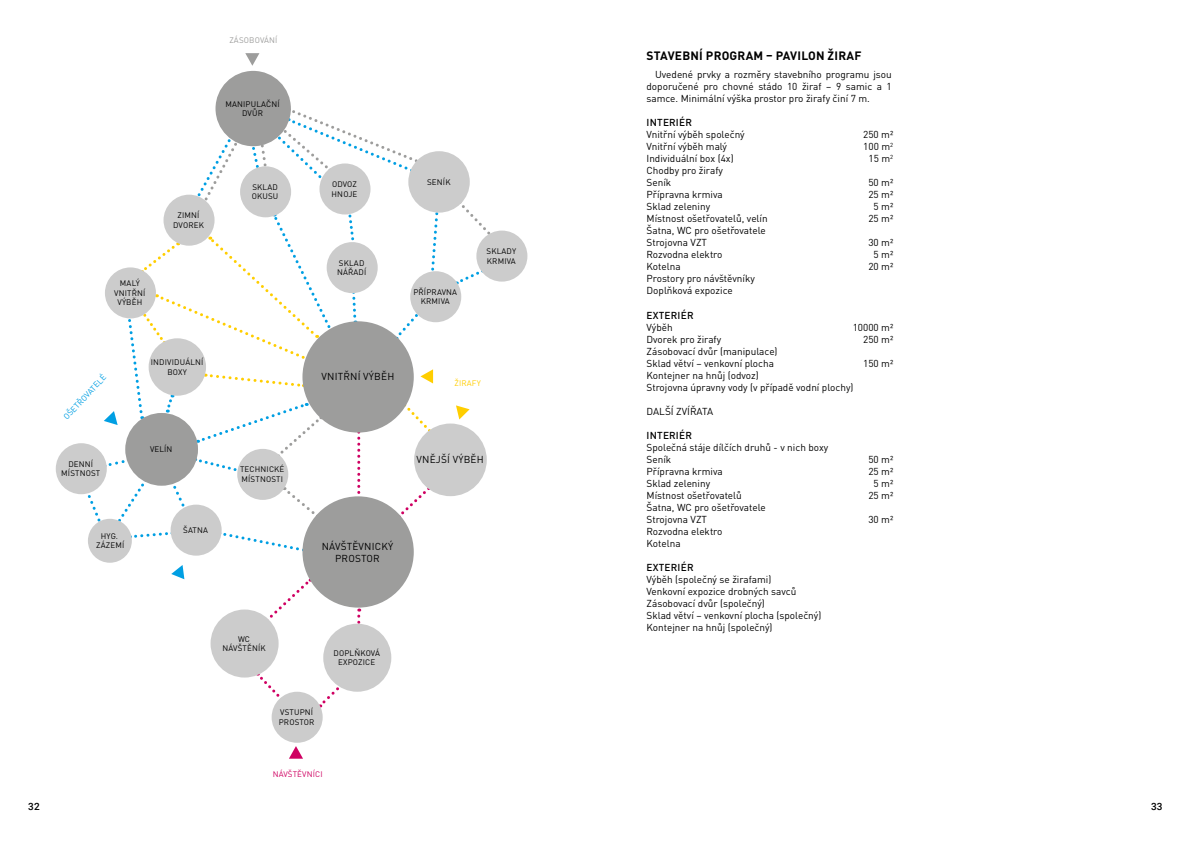
<style>
.page{position:relative;width:1191px;height:842px;background:#fff}
.page>*{position:absolute;margin:0;border:0;box-sizing:border-box;transform-origin:0 0}
.t1{font:700 12px "DIN Pro";letter-spacing:.02em;color:#000}
.t2{font:10px/12px "DIN Pro";color:#000}
.t3{font:10px/12px "DIN Pro";letter-spacing:.02em;color:#000;text-align:center}
.t4{font:500 10px "DIN Pro";letter-spacing:.02em;color:#000}
.t5{font:500 10px "Roboto";color:#000}
.t6{font:8px/9.6px "DIN Pro";letter-spacing:.02em;color:#000;text-align:center}
.t7{font:8px "DIN Pro";color:#009fe3}
.t8{font:8px "DIN Pro";letter-spacing:.02em;color:#cf0062}
.t9{font:8px "DIN Pro";letter-spacing:.02em;color:#9d9d9c}
.t10{font:8px "DIN Pro";letter-spacing:.02em;color:#ffce00}
</style>
<div class="page">
<svg style="left:357px;top:609px;width:3px;height:15px"></svg>
<svg style="left:357px;top:433px;width:3px;height:61px"></svg>
<svg style="left:319px;top:687px;width:20px;height:21px"></svg>
<svg style="left:257px;top:673px;width:35px;height:36px"></svg>
<svg style="left:269px;top:579px;width:41px;height:39px"></svg>
<svg style="left:400px;top:475px;width:40px;height:41px"></svg>
<svg style="left:400px;top:396px;width:30px;height:34px"></svg>
<svg style="left:397px;top:309px;width:23px;height:29px"></svg>
<svg style="left:456px;top:271px;width:26px;height:14px"></svg>
<svg style="left:431px;top:213px;width:8px;height:58px"></svg>
<svg style="left:350px;top:293px;width:7px;height:29px"></svg>
<svg style="left:346px;top:212px;width:9px;height:29px"></svg>
<svg style="left:276px;top:110px;width:142px;height:72px"></svg>
<svg style="left:195px;top:135px;width:44px;height:71px"></svg>
<svg style="left:250px;top:143px;width:18px;height:25px"></svg>
<svg style="left:461px;top:203px;width:32px;height:34px"></svg>
<div style="left:56px;top:443px;width:51px;height:51px;background:#ccc;border-radius:50%"></div>
<div style="left:302px;top:496px;width:112px;height:112px;background:#9d9d9c;border-radius:50%"></div>
<div style="left:302px;top:321px;width:112px;height:112px;background:#9d9d9c;border-radius:50%"></div>
<div style="left:414px;top:423px;width:73px;height:73px;background:#ccc;border-radius:50%"></div>
<div style="left:323px;top:624px;width:68px;height:68px;background:#ccc;border-radius:50%"></div>
<div style="left:210px;top:609px;width:69px;height:68px;background:#ccc;border-radius:50%"></div>
<div style="left:163px;top:195px;width:51px;height:51px;background:#ccc;border-radius:50%"></div>
<div style="left:319px;top:163px;width:51px;height:51px;background:#ccc;border-radius:50%"></div>
<div style="left:327px;top:242px;width:51px;height:51px;background:#ccc;border-radius:50%"></div>
<div style="left:240px;top:166px;width:51px;height:51px;background:#ccc;border-radius:50%"></div>
<div style="left:408px;top:151px;width:62px;height:62px;background:#ccc;border-radius:50%"></div>
<div style="left:476px;top:231px;width:51px;height:51px;background:#ccc;border-radius:50%"></div>
<div style="left:410px;top:271px;width:51px;height:51px;background:#ccc;border-radius:50%"></div>
<div style="left:215px;top:71px;width:76px;height:75px;background:#9d9d9c;border-radius:50%"></div>
<div style="left:272px;top:692px;width:51px;height:51px;background:#ccc;border-radius:50%"></div>
<div style="left:88px;top:519px;width:44px;height:44px;background:#ccc;border-radius:50%"></div>
<svg style="left:245px;top:53px;width:14px;height:13px"></svg>
<svg style="left:420px;top:369px;width:13px;height:14px"></svg>
<svg style="left:456px;top:405px;width:13px;height:14px"></svg>
<svg style="left:85px;top:213px;width:248px;height:341px"></svg>
<svg style="left:171px;top:565px;width:13px;height:14px"></svg>
<svg style="left:289px;top:746px;width:14px;height:13px"></svg>
<p class="t9" style="left:229px;top:33px;width:50px">ZÁSOBOVÁNÍ</p>
<p class="t6" style="left:114px;top:278px;width:33px">MALÝ<br>VNITŘNÍ<br>VÝBĚH</p>
<p class="t6" style="left:225px;top:98px;width:56px">MANIPULAČNÍ<br>DVŮR</p>
<p class="t6" style="left:173px;top:210px;width:32px">ZIMNÍ<br>DVOREK</p>
<p class="t6" style="left:252px;top:181px;width:28px;text-align:left">SKLAD<br>OKUSU</p>
<p class="t6" style="left:331px;top:179px;width:27px;text-align:left">ODVOZ<br>HNOJE</p>
<p class="t6" style="left:337px;top:257px;width:31px;text-align:left">SKLAD<br>NÁŘADÍ</p>
<p class="t6" style="left:427px;top:176px;width:25px">SENÍK</p>
<p class="t6" style="left:413px;top:286px;width:45px">PŘÍPRAVNA<br>KRMIVA</p>
<p class="t6" style="left:486px;top:246px;width:31px;text-align:left">SKLADY<br>KRMIVA</p>
<p class="t6" style="left:151px;top:357px;width:54px">INDIVIDUÁLNÍ<br>BOXY</p>
<p class="t3" style="left:322px;top:370px;width:74px">VNITŘNÍ VÝBĚH</p>
<p class="t7" style="left:60px;top:414px;width:60px;rotate:-47deg">OŠETŘOVATELÉ</p>
<p class="t10" style="left:454px;top:376px;width:28px">ŽIRAFY</p>
<p class="t6" style="left:61px;top:458px;width:41px">DENNÍ<br>MÍSTNOST</p>
<p class="t6" style="left:96px;top:530px;width:30px">HYG.<br>ZÁZEMÍ</p>
<p class="t6" style="left:150px;top:444px;width:24px">VELÍN</p>
<p class="t6" style="left:183px;top:524px;width:26px">ŠATNA</p>
<p class="t6" style="left:240px;top:464px;width:46px;text-align:left">TECHNICKÉ<br>MÍSTNOSTI</p>
<p class="t3" style="left:416px;top:453px;width:69px">VNĚJŠÍ VÝBĚH</p>
<p class="t3" style="left:322px;top:539px;width:73px">NÁVŠTĚVNICKÝ<br>PROSTOR</p>
<p class="t6" style="left:222px;top:633px;width:45px">WC<br>NÁVŠTĚNÍK</p>
<p class="t6" style="left:279px;top:707px;width:37px;text-align:left">VSTUPNÍ<br>PROSTOR</p>
<p class="t6" style="left:333px;top:647px;width:48px">DOPLŇKOVÁ<br>EXPOZICE</p>
<p class="t8" style="left:273px;top:767px;width:51px">NÁVŠTĚVNÍCI</p>
<p class="t1" style="left:646px;top:45px;width:216px">STAVEBNÍ PROGRAM – PAVILON ŽIRAF</p>
<p class="t2" style="left:646px;top:68px;width:247px;text-align:justify;text-indent:8px">Uvedené prvky a rozměry stavebního programu jsou doporučené pro chovné stádo 10 žiraf – 9 samic a 1 samce. Minimální výška prostor pro žirafy činí 7 m.</p>
<p class="t4" style="left:646px;top:115px;width:47px">INTERIÉR</p>
<p class="t2" style="left:646px;top:128px;width:123px">Vnitřní výběh společný<br>Vnitřní výběh malý<br>Individuální box (4x)<br>Chodby pro žirafy<br>Seník<br>Přípravna krmiva<br>Sklad zeleniny<br>Místnost ošetřovatelů, velín<br>Šatna, WC pro ošetřovatele<br>Strojovna VZT<br>Rozvodna elektro<br>Kotelna<br>Prostory pro návštěvníky<br>Doplňková expozice</p>
<p class="t4" style="left:646px;top:307px;width:48px">EXTERIÉR</p>
<p class="t2" style="left:646px;top:320px;width:208px">Výběh<br>Dvorek pro žirafy<br>Zásobovací dvůr (manipulace)<br>Sklad větví – venkovní plocha<br>Kontejner na hnůj (odvoz)<br>Strojovna úpravny vody (v případě vodní plochy)</p>
<p class="t2" style="left:646px;top:404px;width:68px">DALŠÍ ZVÍŘATA</p>
<p class="t4" style="left:646px;top:427px;width:47px">INTERIÉR</p>
<p class="t2" style="left:646px;top:440px;width:183px">Společná stáje dílčích druhů - v nich boxy<br>Seník<br>Přípravna krmiva<br>Sklad zeleniny<br>Místnost ošetřovatelů<br>Šatna, WC pro ošetřovatele<br>Strojovna VZT<br>Rozvodna elektro<br>Kotelna</p>
<p class="t4" style="left:646px;top:559px;width:48px">EXTERIÉR</p>
<p class="t2" style="left:646px;top:572px;width:176px">Výběh (společný se žirafami)<br>Venkovní expozice drobných savců<br>Zásobovací dvůr (společný)<br>Sklad větví – venkovní plocha (společný)<br>Kontejner na hnůj (společný)</p>
<p class="t2" style="left:863px;top:128px;width:32px;text-align:center">250 m2<br>100 m<sup>2<br></sup>15 m<sup>2</sup></p>
<p class="t2" style="left:868px;top:176px;width:26px;text-align:center">50 m2<br>25 m2<br>5 m2<br>25 m2</p>
<p class="t2" style="left:868px;top:236px;width:26px;text-align:center">30 m2<br>5 m2<br>20 m2</p>
<p class="t2" style="left:852px;top:320px;width:42px;text-align:right">10000 m2<br>250 m2</p>
<p class="t2" style="left:863px;top:356px;width:32px">150 m2</p>
<p class="t2" style="left:868px;top:452px;width:26px;text-align:center">50 m2<br>25 m2<br>5 m2<br>25 m2</p>
<p class="t2" style="left:868px;top:512px;width:26px">30 m2</p>
<p class="t5" style="left:28px;top:799px;width:13px">32</p>
<p class="t5" style="left:1151px;top:799px;width:13px">33</p>
</div>
